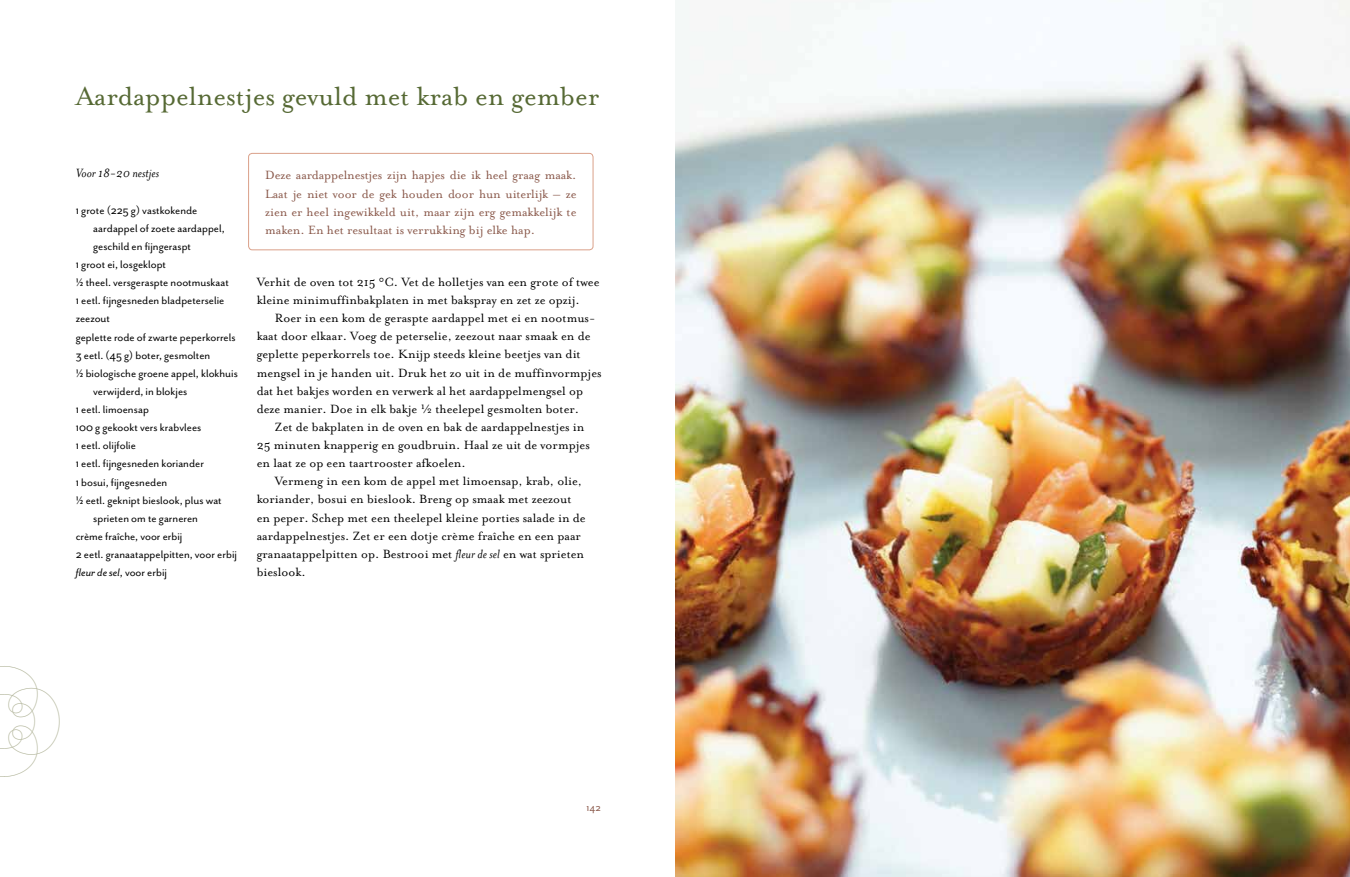
<style>
.page{position:relative;width:1350px;height:877px;background:#fff}
.page>*{position:absolute;margin:0;border:0;box-sizing:border-box;transform-origin:0 0}
.t1{font:30px "Mrs Eaves Roman";color:#566934}
.t2{font:13.75px/18.1px "Mrs Eaves Roman";color:#000}
.t3{font:13.75px/18.1px "Mrs Eaves Roman";color:#8a594b;text-align:justify}
.t4{font:italic 13.75px "Mrs Eaves";color:#000}
.t5{font:12.5px "Mr Eaves San R";color:#000}
.t6{font:12.5px "Mr Eaves San RI";color:#000}
.t7{font:11.25px "Mr Eaves San R";color:#8a594b}
.s1{font-family:"Mr Eaves San R"}
.s2{font-family:"Mrs Eaves";font-style:italic}
</style>
<div class="page">
<img style="left:676px;top:0;width:674px;height:877px">
<div style="left:248px;top:153px;width:345px;height:97px;border:1px solid #daa089;border-radius:4px"></div>
<h1 class="t1" style="left:76px;top:80px;width:525px">Aardappelnestjes gevuld met krab en gember</h1>
<p class="t4" style="left:76px;top:166px;width:85px">Voor 18-20 nestjes</p>
<p class="t5" style="left:76px;top:203px;width:123px">1 grote (225 g) vastkokende</p>
<p class="t5" style="left:93px;top:221px;width:133px">aardappel of zoete aardappel,</p>
<p class="t5" style="left:93px;top:239px;width:99px">geschild en fijngeraspt</p>
<p class="t5" style="left:76px;top:257px;width:92px">1 groot ei, losgeklopt</p>
<p class="t5" style="left:76px;top:276px;width:155px">½ theel. versgeraspte nootmuskaat</p>
<p class="t5" style="left:76px;top:294px;width:150px">1 eetl. fijngesneden bladpeterselie</p>
<p class="t5" style="left:76px;top:312px;width:36px">zeezout</p>
<p class="t5" style="left:76px;top:330px;width:161px">geplette rode of zwarte peperkorrels</p>
<p class="t5" style="left:76px;top:348px;width:136px">3 eetl. (45 g) boter, gesmolten</p>
<p class="t5" style="left:76px;top:366px;width:164px">½ biologische groene appel, klokhuis</p>
<p class="t5" style="left:93px;top:384px;width:96px">verwijderd, in blokjes</p>
<p class="t5" style="left:76px;top:402px;width:75px">1 eetl. limoensap</p>
<p class="t5" style="left:76px;top:421px;width:127px">100 g gekookt vers krabvlees</p>
<p class="t5" style="left:76px;top:439px;width:62px">1 eetl. olijfolie</p>
<p class="t5" style="left:76px;top:457px;width:130px">1 eetl. fijngesneden koriander</p>
<p class="t5" style="left:76px;top:475px;width:93px">1 bosui, fijngesneden</p>
<p class="t5" style="left:76px;top:493px;width:148px">½ eetl. geknipt bieslook, plus wat</p>
<p class="t5" style="left:93px;top:511px;width:106px">sprieten om te garneren</p>
<p class="t5" style="left:76px;top:529px;width:108px">crème fraîche, voor erbij</p>
<p class="t5" style="left:76px;top:547px;width:163px">2 eetl. granaatappelpitten, voor erbij</p>
<p class="t6" style="left:76px;top:566px;width:93px">fleur de sel<span class="s1">, voor erbij</span></p>
<p class="t3" style="left:265px;top:166px;width:313px">Deze aardappelnestjes zijn hapjes die ik heel graag maak.<br>Laat je niet voor de gek houden door hun uiterlijk – ze zien er heel ingewikkeld uit, maar zijn erg gemakkelijk te maken. En het resultaat is verrukking bij elke hap.</p>
<p class="t2" style="left:257px;top:273px;width:344px">Verhit de oven tot 215 °C. Vet de holletjes van een grote of twee kleine minimuffinbakplaten in met bakspray en zet ze opzij.</p>
<p class="t2" style="left:257px;top:309px;width:346px;text-indent:18px">Roer in een kom de geraspte aardappel met ei en nootmus&shy;kaat door elkaar. Voeg de peterselie, zeezout naar smaak en de geplette peperkorrels toe. Knijp steeds kleine beetjes van dit mengsel in je handen uit. Druk het zo uit in de muffinvormpjes dat het bakjes worden en verwerk al het aardappelmengsel op deze manier. Doe in elk bakje ½ theelepel gesmolten boter.</p>
<p class="t2" style="left:257px;top:418px;width:335px;text-indent:18px">Zet de bakplaten in de oven en bak de aardappelnestjes in<br>25 minuten knapperig en goudbruin. Haal ze uit de vormpjes en laat ze op een taartrooster afkoelen.</p>
<p class="t2" style="left:257px;top:472px;width:330px;text-indent:18px">Vermeng in een kom de appel met limoensap, krab, olie, koriander, bosui en bieslook. Breng op smaak met zeezout en peper. Schep met een theelepel kleine porties salade in de aardappelnestjes. Zet er een dotje crème fraîche en een paar granaatappelpitten op. Bestrooi met <span class="s2">fleur de sel</span> en wat sprieten bieslook.</p>
<p class="t7" style="left:586px;top:801px;width:16px">142</p>
</div>
